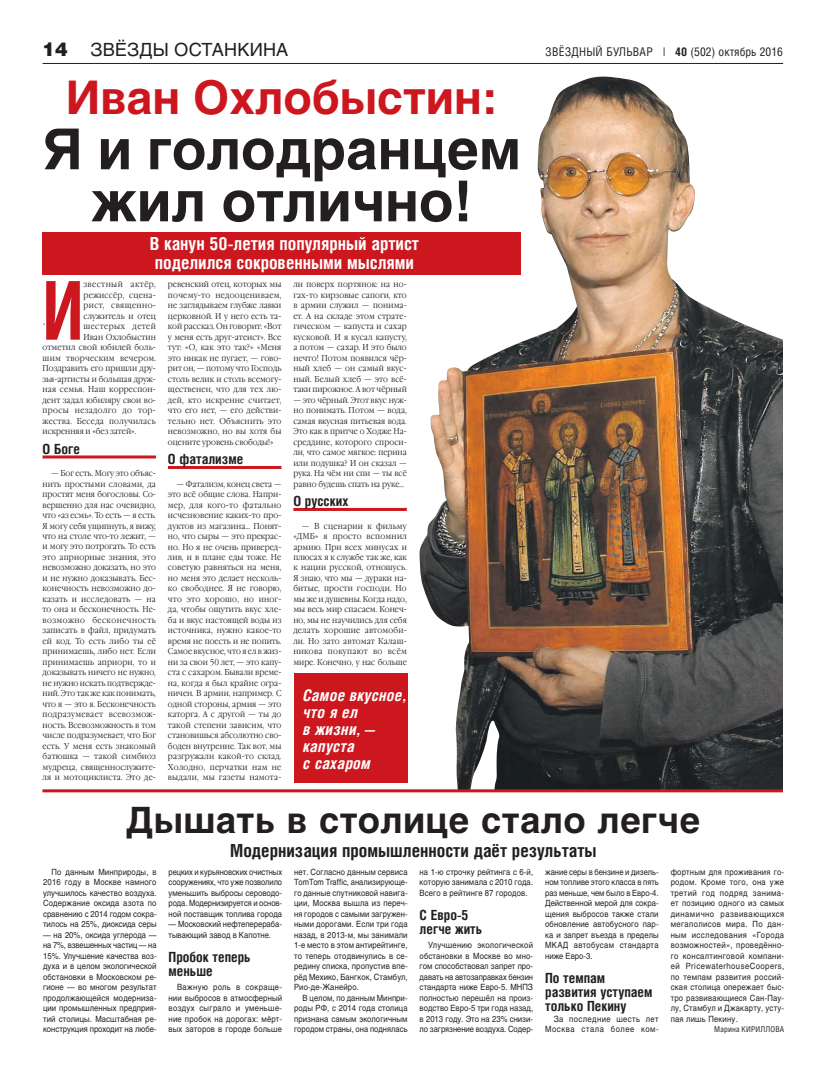
<style>
.page{position:relative;width:820px;height:1078px;background:#fff}
.page>*{position:absolute;margin:0;border:0;box-sizing:border-box;transform-origin:0 0}
.t1{font:700 81.1px "Helios Cond";color:#cc171e;scale:.9 1}
.t2{font:700 56px/52px "Helios";color:#231f20;text-align:center}
.t3{font:700 46px "Helios";color:#cc171e}
.t4{font:700 36px "Helios";letter-spacing:.01em;color:#231f20}
.t5{font:900 19px "Helios";color:#231f20}
.t6{font:700 18px/19px "Helios Cond";color:#fff}
.t7{font:700 18px "Helios Cond";color:#231f20}
.t8{font:18px "Helios";letter-spacing:.01em;color:#231f20}
.t9{font:italic 700 16px/17px "Helios Cond";letter-spacing:.02em;color:#fff}
.t10{font:700 14px/14px "Helios Cond";color:#231f20}
.t11{font:12px "Helios Cond";letter-spacing:.01em;color:#231f20}
.t12{font:300 8.5px/10.5px "Garamond C";letter-spacing:.015em;color:#231f20;text-align:justify;scale:.9 1}
.t13{font:8.5px/10.5px "Helios";letter-spacing:.01em;color:#231f20;text-align:justify;scale:.9 1}
.t14{font:8.5px/10.5px "Helios";letter-spacing:.01em;color:#231f20;text-align:justify;scale:.89 1}
.t15{font:8.5px/10.5px "Helios";letter-spacing:.01em;color:#231f20;text-align:justify;scale:.88 1}
.t16{font:300 8.5px "Garamond C";letter-spacing:.035em;color:#231f20;scale:.9 1}
.t17{font:8.5px/10.5px "Helios";letter-spacing:.055em;color:#231f20;text-align:right;scale:.9 1}
.t18{font:300 8.5px "Garamond C";letter-spacing:.045em;color:#231f20;scale:.9 1}
.t19{font:300 8.5px "Garamond C";letter-spacing:.06em;color:#231f20;scale:.9 1}
.t20{font:300 8.5px "Garamond C";letter-spacing:.05em;color:#231f20;scale:.9 1}
.t21{font:300 8.5px "Garamond C";letter-spacing:.055em;color:#231f20;scale:.9 1}
.t22{font:8px "Helios Cond";letter-spacing:.02em;color:#231f20}
.s1{font-weight:700}
</style>
<div class="page">
<hr style="left:43px;top:63px;width:739px;height:1px;background:#231f20">
<hr style="left:43px;top:455px;width:113px;height:3px;background:#cc171e">
<hr style="left:168px;top:466px;width:113px;height:3px;background:#cc171e">
<hr style="left:293px;top:508px;width:113px;height:3px;background:#cc171e">
<div style="left:294px;top:673px;width:114px;height:109px;background:#cc171e"></div>
<img style="left:419px;top:76px;width:363px;height:713px">
<div style="left:43px;top:232px;width:477px;height:42px;background:#cc171e"></div>
<hr style="left:42px;top:789px;width:740px;height:3px;background:#cc171e">
<h3 class="t8" style="left:90px;top:40px;width:199px">ЗВЁЗДЫ ОСТАНКИНА</h3>
<h3 class="t5" style="left:43px;top:39px;width:27px">14</h3>
<h3 class="t11" style="left:545px;top:47px;width:239px">ЗВЁЗДНЫЙ БУЛЬВАР | <span class="s1">40</span> (502) октябрь 2016</h3>
<h3 class="t3" style="left:66px;top:80px;width:433px">Иван Охлобыстин:</h3>
<h2 class="t2" style="left:43px;top:129px;width:479px">Я и голодранцем жил отлично!</h2>
<h3 class="t6" style="left:150px;top:234px;width:271px">В канун 50-летия популярный артист поделился сокровенными мыслями</h3>
<h1 class="t1" style="left:43px;top:264px;width:47px">И</h1>
<p class="t19" style="left:83px;top:280px;width:82px">звестный актёр,</p>
<p class="t12" style="left:83px;top:290px;width:82px">режиссёр, сцена-</p>
<p class="t20" style="left:83px;top:301px;width:82px">рист, священно-</p>
<p class="t12" style="left:83px;top:311px;width:82px">служитель и отец</p>
<p class="t21" style="left:83px;top:322px;width:82px">шестерых детей</p>
<p class="t12" style="left:83px;top:332px;width:82px">Иван Охлобыстин</p>
<p class="t12" style="left:43px;top:342px;width:127px">отметил свой юбилей боль-</p>
<p class="t16" style="left:43px;top:353px;width:127px">шим творческим вечером.</p>
<p class="t12" style="left:43px;top:363px;width:127px">Поздравить его пришли дру-</p>
<p class="t12" style="left:43px;top:374px;width:127px">зья-артисты и большая друж-</p>
<p class="t12" style="left:43px;top:384px;width:127px">ная семья. Наш корреспон-</p>
<p class="t12" style="left:43px;top:395px;width:127px">дент задал юбиляру свои во-</p>
<p class="t18" style="left:43px;top:406px;width:127px">просы незадолго до тор-</p>
<p class="t16" style="left:43px;top:416px;width:127px">жества. Беседа получилась</p>
<p class="t12" style="left:43px;top:426px;width:105px">искренняя и «без затей».</p>
<h3 class="t10" style="left:43px;top:442px;width:39px">О Боге</h3>
<p class="t12" style="left:43px;top:468px;width:127px;text-indent:9px">— Бог есть. Могу это объяс&shy;нить простыми словами, да простят меня богословы. Со&shy;вершенно для нас очевидно, что «аз есмь». То есть — я есть.<br>Я могу себя ущипнуть, я вижу, что на столе что-то лежит, — и могу это потрогать. То есть это априорные знания, это невозможно доказать, но это и не нужно доказывать. Бес&shy;конечность невозможно до&shy;казать и исследовать — на то она и бесконечность. Не&shy;возможно бесконечность записать в файл, придумать ей код. То есть либо ты её принимаешь, либо нет. Если принимаешь априори, то и доказывать ничего не нужно, не нужно искать подтвержде&shy;ний. Это так же как понимать, что я — это я. Бесконечность подразумевает всевозмож&shy;ность. Всевозможность в том числе подразумевает, что Бог есть. У меня есть знакомый батюшка — такой симбиоз мудреца, священнослужите&shy;ля и мотоциклиста. Это де-</p>
<p class="t12" style="left:168px;top:279px;width:127px">ревенский отец, которых мы почему-то недооцениваем, не заглядываем глубже лавки церковной. И у него есть та&shy;кой рассказ. Он говорит: «Вот у меня есть друг-атеист». Все тут: «О, как это так?» «Меня это никак не пугает, — гово&shy;рит он, — потому что Господь столь велик и столь всемогу&shy;щественен, что для тех лю&shy;дей, кто искренне считает, что его нет, — его действи&shy;тельно нет. Объяснить это невозможно, но вы хотя бы оцените уровень свободы!»</p>
<h3 class="t10" style="left:168px;top:452px;width:77px">О фатализме</h3>
<p class="t12" style="left:168px;top:478px;width:127px;text-indent:9px">— Фатализм, конец света — это всё общие слова. Напри&shy;мер, для кого-то фатально исчезновение каких-то про&shy;дуктов из магазина… Понят&shy;но, что сыры — это прекрас&shy;но. Но я не очень приверед&shy;лив, и в плане еды тоже. Не советую равняться на меня, но меня это делает несколь&shy;ко свободнее. Я не говорю, что это хорошо, но иног&shy;да, чтобы ощутить вкус хле&shy;ба и вкус настоящей воды из источника, нужно какое-то время не поесть и не попить.<br>Самое вкусное, что я ел в жиз&shy;ни за свои 50 лет, — это капу&shy;ста с сахаром. Бывали време&shy;на, когда я был крайне огра&shy;ничен. В армии, например. С одной стороны, армия — это каторга. А с другой — ты до такой степени зависим, что становишься абсолютно сво&shy;боден внутренне. Так вот, мы разгружали какой-то склад.<br>Холодно, перчатки нам не выдали, мы газеты намота-</p>
<p class="t12" style="left:293px;top:279px;width:127px">ли поверх портянок: на но&shy;гах-то кирзовые сапоги, кто в армии служил — понима&shy;ет. А на складе этом страте&shy;гическом — капуста и сахар кусковой. И я кусал капусту, а потом — сахар. И это было нечто! Потом появился чёр&shy;ный хлеб — он самый вкус&shy;ный. Белый хлеб — это всё&shy;таки пирожное. А вот чёрный</p>
<p class="t12" style="left:293px;top:395px;width:127px">— это чёрный. Этот вкус нуж&shy;но понимать. Потом — вода, самая вкусная питьевая вода.<br>Это как в притче о Ходже На&shy;среддине, которого спроси&shy;ли, что самое мягкое: перина или подушка? И он сказал — рука. На чём ни спи — ты всё равно будешь спать на руке…</p>
<h3 class="t10" style="left:293px;top:494px;width:56px">О русских</h3>
<p class="t12" style="left:293px;top:520px;width:127px;text-indent:9px">— В сценарии к фильму «ДМБ» я просто вспомнил армию. При всех минусах и плюсах я к службе так же, как к нации русской, отношусь.<br>Я знаю, что мы — дураки на&shy;битые, прости господи. Но мы же и душевны. Когда надо, мы весь мир спасаем. Конеч&shy;но, мы не научились для себя делать хорошие автомоби&shy;ли. Но зато автомат Калаш&shy;никова покупают во всём мире. Конечно, у нас больше</p>
<h3 class="t9" style="left:303px;top:686px;width:104px">Самое вкусное, что я ел<br>в жизни, — капуста<br>с сахаром</h3>
<h3 class="t4" style="left:126px;top:805px;width:575px">Дышать в столице стало легче</h3>
<p class="t13" style="left:43px;top:866px;width:128px;text-indent:9px">По данным Минприроды, в 2016 году в Москве намного улучшилось качество воздуха.<br>Содержание оксида азота по сравнению с 2014 годом сокра&shy;тилось на 25%, диоксида серы</p>
<p class="t13" style="left:43px;top:929px;width:128px">— на 20%, оксида углерода — на 7%, взвешенных частиц — на 15%. Улучшение качества воз&shy;духа и в целом экологической обстановки в Московском ре&shy;гионе — во многом результат продолжающейся модерниза&shy;ции промышленных предприя&shy;тий столицы. Масштабная ре&shy;конструкция проходит на любе-</p>
<h3 class="t7" style="left:230px;top:839px;width:368px">Модернизация промышленности даёт результаты</h3>
<p class="t13" style="left:294px;top:866px;width:128px">нет. Согласно данным сервиса TomTom Traffic, анализирующе&shy;го данные спутниковой навига&shy;ции, Москва вышла из переч&shy;ня городов с самыми загружен&shy;ными дорогами. Если три года назад, в 2013-м, мы занимали 1-е место в этом антирейтинге, то теперь отодвинулись в се&shy;редину списка, пропустив впе&shy;рёд Мехико, Бангкок, Стамбул, Рио-де-Жанейро.</p>
<p class="t14" style="left:294px;top:992px;width:129px;text-indent:9px">В целом, по данным Минпри&shy;роды РФ, с 2014 года столица признана самым экологичным городом страны, она поднялась</p>
<p class="t13" style="left:670px;top:866px;width:128px">фортным для проживания го&shy;родом. Кроме того, она уже третий год подряд занима&shy;ет позицию одного из самых динамично развивающихся мегаполисов мира. По дан&shy;ным исследования «Города возможностей», проведённо&shy;го консалтинговой компани&shy;ей PricewaterhouseCoopers, по темпам развития россий&shy;ская столица опережает быс&shy;тро развивающиеся Сан-Пау&shy;лу, Стамбул и Джакарту, усту&shy;пая лишь Пекину.</p>
<p class="t22" style="left:714px;top:1025px;width:71px">Марина КИРИЛЛОВА</p>
<p class="t13" style="left:419px;top:866px;width:127px">на 1-ю строчку рейтинга с 6-й, которую занимала с 2010 года.<br>Всего в рейтинге 87 городов.</p>
<h3 class="t10" style="left:419px;top:908px;width:64px">С Евро-5 легче жить</h3>
<p class="t13" style="left:419px;top:939px;width:128px;text-indent:9px">Улучшению экологической обстановки в Москве во мно&shy;гом способствовал запрет про&shy;давать на автозаправках бензин стандарта ниже Евро-5. МНПЗ полностью перешёл на произ&shy;водство Евро-5 три года назад, в 2013 году. Это на 23% снизи&shy;ло загрязнение воздуха. Содер-</p>
<p class="t14" style="left:545px;top:866px;width:129px">жание серы в бензине и дизель&shy;ном топливе этого класса в пять раз меньше, чем было в Евро-4.<br>Действенной мерой для сокра&shy;щения выбросов также стали обновление автобусного пар&shy;ка и запрет въезда в пределы МКАД автобусам стандарта ниже Евро-3.</p>
<h3 class="t10" style="left:545px;top:971px;width:109px">По темпам развития уступаем только Пекину</h3>
<p class="t17" style="left:545px;top:1013px;width:127px">За последние шесть лет<br>Москва стала более ком-</p>
<p class="t15" style="left:168px;top:866px;width:130px">рецких и курьяновских очистных сооружениях, что уже позволило уменьшить выбросы сероводо&shy;рода. Модернизируется и основ&shy;ной поставщик топлива города</p>
<p class="t13" style="left:168px;top:918px;width:127px">— Московский нефтеперераба&shy;тывающий завод в Капотне.</p>
<h3 class="t10" style="left:168px;top:950px;width:84px">Пробок теперь меньше</h3>
<p class="t13" style="left:168px;top:981px;width:128px;text-indent:9px">Важную роль в сокраще&shy;нии выбросов в атмосферный воздух сыграло и уменьше&shy;ние пробок на дорогах: мёрт&shy;вых заторов в городе больше</p>
</div>
